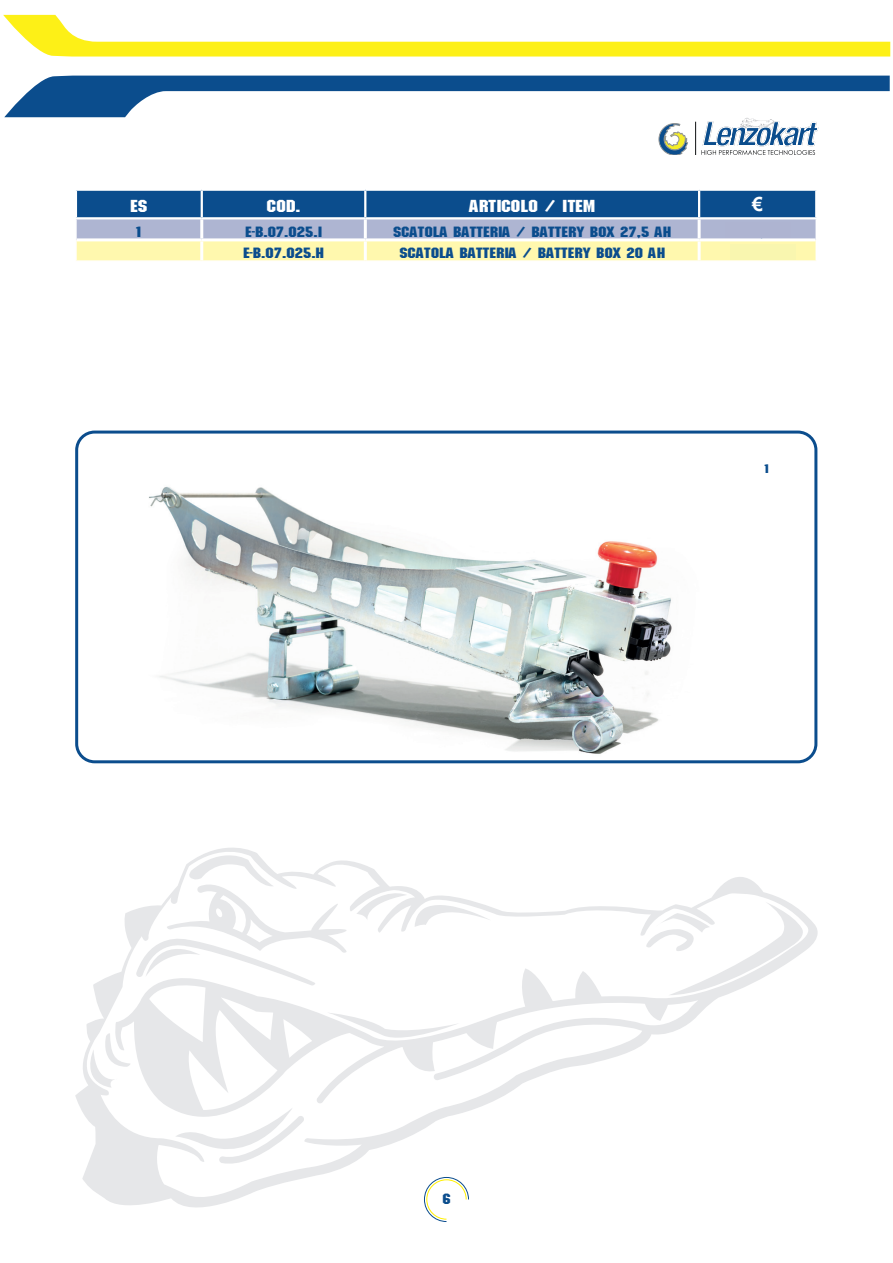
<style>
.page{position:relative;width:893px;height:1263px;background:#fff}
.page>*{position:absolute;margin:0;border:0;box-sizing:border-box;transform-origin:0 0}
.t1{font:21px "ATROX";color:#fff}
.t2{font:700 19.5px "Arial";color:#fff}
.t3{font:18px "ATROX";color:#0b4d8d}
.t4{font:15px "ATROX";color:#0b4d8d}
</style>
<div class="page">
<svg style="left:75px;top:848px;width:743px;height:360px"></svg>
<svg style="left:3px;top:15px;width:887px;height:42px"></svg>
<svg style="left:424px;top:1176px;width:45px;height:46px"></svg>
<img style="left:149px;top:486px;width:523px;height:268px">
<div style="left:75px;top:431px;width:742px;height:332px;border:3px solid #0b4d8d;border-radius:18px"></div>
<svg style="left:4px;top:76px;width:886px;height:79px"></svg>
<svg style="left:77px;top:191px;width:738px;height:69px;background:#809cab"></svg>
<hr style="left:200px;top:219px;width:3px;height:19px;background:#fff">
<hr style="left:364px;top:219px;width:3px;height:19px;background:#fff">
<hr style="left:698px;top:219px;width:3px;height:19px;background:#fff">
<hr style="left:77px;top:238px;width:125px;height:3px;background:#fff">
<hr style="left:202px;top:238px;width:163px;height:3px;background:#fff">
<hr style="left:200px;top:241px;width:3px;height:19px;background:#fff">
<hr style="left:365px;top:238px;width:334px;height:3px;background:#fff">
<hr style="left:364px;top:241px;width:3px;height:19px;background:#fff">
<hr style="left:699px;top:238px;width:116px;height:3px;background:#fff">
<hr style="left:698px;top:241px;width:3px;height:19px;background:#fff">
<hr style="left:201px;top:191px;width:2px;height:26px;background:#fff">
<hr style="left:364px;top:191px;width:2px;height:26px;background:#fff">
<hr style="left:698px;top:191px;width:2px;height:26px;background:#fff">
<hr style="left:75px;top:217px;width:127px;height:2px;background:#fff">
<hr style="left:202px;top:217px;width:163px;height:2px;background:#fff">
<hr style="left:365px;top:217px;width:334px;height:2px;background:#fff">
<hr style="left:699px;top:217px;width:118px;height:2px;background:#fff">
<div style="left:726px;top:222px;width:65px;height:16px;background:#aeb4d1"></div>
<div style="left:730px;top:244px;width:65px;height:16px;background:#f9f6af"></div>
<p class="t1" style="left:130px;top:196px;width:19px">es</p>
<p class="t1" style="left:267px;top:196px;width:35px">cod.</p>
<p class="t1" style="left:469px;top:196px;width:128px">articolo / ITEM</p>
<p class="t2" style="left:752px;top:190px;width:12px">€</p>
<p class="t3" style="left:135px;top:222px;width:10px">1</p>
<p class="t3" style="left:245px;top:222px;width:78px">e-b.07.025.i</p>
<p class="t3" style="left:393px;top:222px;width:280px">scatola batteria / battery box 27,5 ah</p>
<p class="t3" style="left:243px;top:243px;width:82px">e-b.07.025.h</p>
<p class="t3" style="left:399px;top:243px;width:267px">scatola batteria / battery box 20 ah</p>
<p class="t3" style="left:442px;top:1190px;width:10px">6</p>
<p class="t4" style="left:763px;top:461px;width:8px">1</p>
</div>
